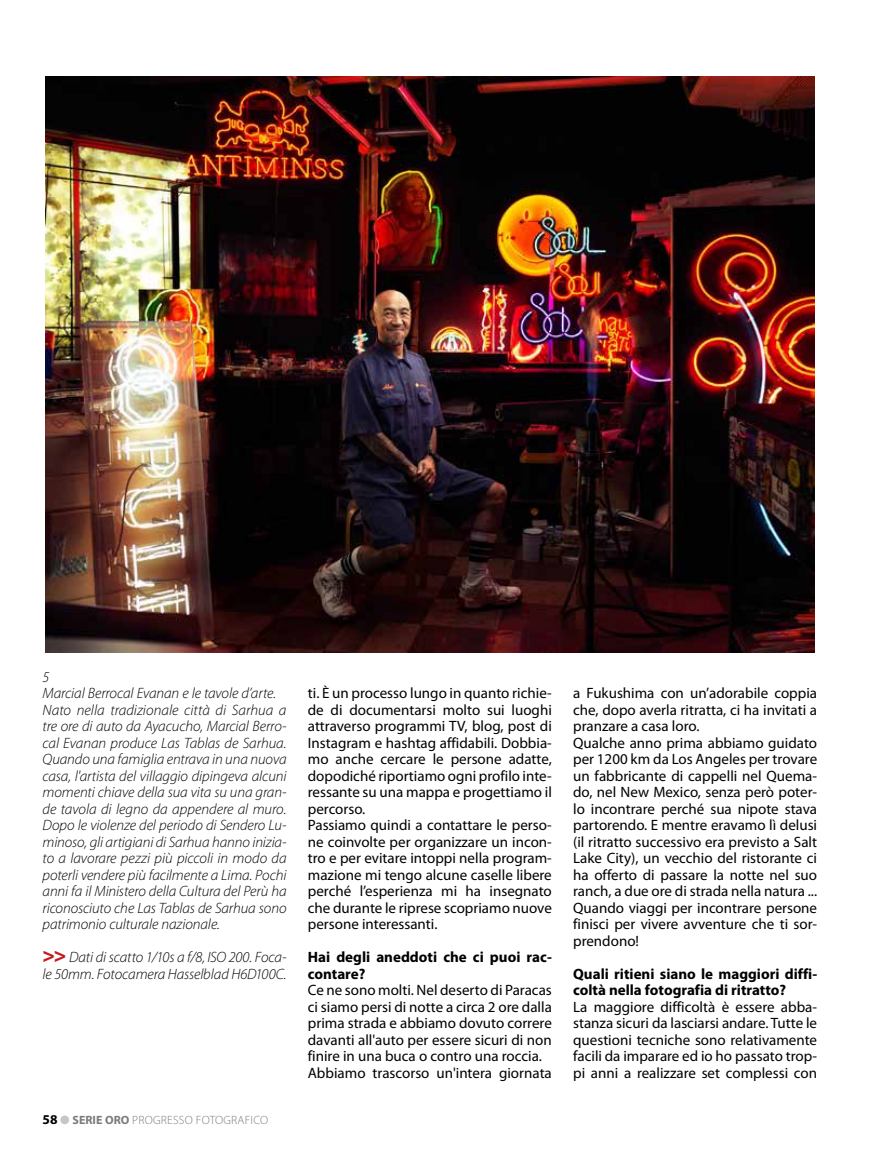
<style>
.page{position:relative;width:881px;height:1161px;background:#fff}
.page>*{position:absolute;margin:0;border:0;box-sizing:border-box;transform-origin:0 0}
.t1{font:15px/16.5px "Myriad Pro";color:#000}
.t2{font:italic 300 15px/16.5px "Myriad Pro";letter-spacing:-.005em;color:#000}
.t3{font:700 15px/16.5px "Myriad Pro";color:#000}
.t4{font:300 12px "Myriad Pro";letter-spacing:.02em;color:#7c7b7b}
.s1{font-weight:900;font-style:normal;font-size:21px;color:#c51a1b}
.s2{font-weight:700;font-size:13.5px;color:#000}
.s3{font-weight:700}
</style>
<div class="page">
<img style="left:45px;top:77px;width:768px;height:576px">
<p class="t2" style="left:43px;top:668px;width:245px">5<br>Marcial Berrocal Evanan e le tavole d’arte.<br>Nato nella tradizionale città di Sarhua a tre ore di auto da Ayacucho, Marcial Berro&shy;cal Evanan produce Las Tablas de Sarhua.<br>Quando una famiglia entrava in una nuova casa, l'artista del villaggio dipingeva alcuni momenti chiave della sua vita su una gran&shy;de tavola di legno da appendere al muro.<br>Dopo le violenze del periodo di Sendero Lu&shy;minoso, gli artigiani di Sarhua hanno inizia&shy;to a lavorare pezzi più piccoli in modo da poterli vendere più facilmente a Lima. Pochi anni fa il Ministero della Cultura del Perù ha riconosciuto che Las Tablas de Sarhua sono patrimonio culturale nazionale.</p>
<p class="t2" style="left:43px;top:949px;width:245px"><span class="s1">&gt;&gt;</span> Dati di scatto 1/10s a f/8, ISO 200. Foca&shy;le 50mm. Fotocamera Hasselblad H6D100C.</p>
<p class="t4" style="left:43px;top:1113px;width:227px"><span class="s2">58</span> <span class="s3">SERIE ORO</span> PROGRESSO FOTOGRAFICO</p>
<p class="t1" style="left:308px;top:684px;width:245px">ti. È un processo lungo in quanto richie&shy;de di documentarsi molto sui luoghi attraverso programmi TV, blog, post di Instagram e hashtag affidabili. Dobbia&shy;mo anche cercare le persone adatte, dopodiché riportiamo ogni profilo inte&shy;ressante su una mappa e progettiamo il percorso.<br>Passiamo quindi a contattare le perso&shy;ne coinvolte per organizzare un incon&shy;tro e per evitare intoppi nella program&shy;mazione mi tengo alcune caselle libere perché l’esperienza mi ha insegnato che durante le riprese scopriamo nuove persone interessanti.</p>
<p class="t3" style="left:308px;top:948px;width:245px">Hai degli aneddoti che ci puoi rac&shy;contare?</p>
<p class="t1" style="left:308px;top:981px;width:245px">Ce ne sono molti. Nel deserto di Paracas ci siamo persi di notte a circa 2 ore dalla prima strada e abbiamo dovuto correre davanti all'auto per essere sicuri di non finire in una buca o contro una roccia.<br>Abbiamo trascorso un'intera giornata</p>
<p class="t1" style="left:573px;top:684px;width:245px">a Fukushima con un’adorabile coppia che, dopo averla ritratta, ci ha invitati a pranzare a casa loro.<br>Qualche anno prima abbiamo guidato per 1200 km da Los Angeles per trovare un fabbricante di cappelli nel Quema&shy;do, nel New Mexico, senza però poter&shy;lo incontrare perché sua nipote stava partorendo. E mentre eravamo lì delusi (il ritratto successivo era previsto a Salt Lake City), un vecchio del ristorante ci ha offerto di passare la notte nel suo ranch, a due ore di strada nella natura ...<br>Quando viaggi per incontrare persone finisci per vivere avventure che ti sor&shy;prendono!</p>
<p class="t3" style="left:573px;top:965px;width:245px">Quali ritieni siano le maggiori diffi&shy;coltà nella fotografia di ritratto?</p>
<p class="t1" style="left:573px;top:998px;width:245px;text-align:justify">La maggiore difficoltà è essere abba&shy;stanza sicuri da lasciarsi andare. Tutte le questioni tecniche sono relativamente facili da imparare ed io ho passato trop&shy;pi anni a realizzare set complessi con</p>
</div>
